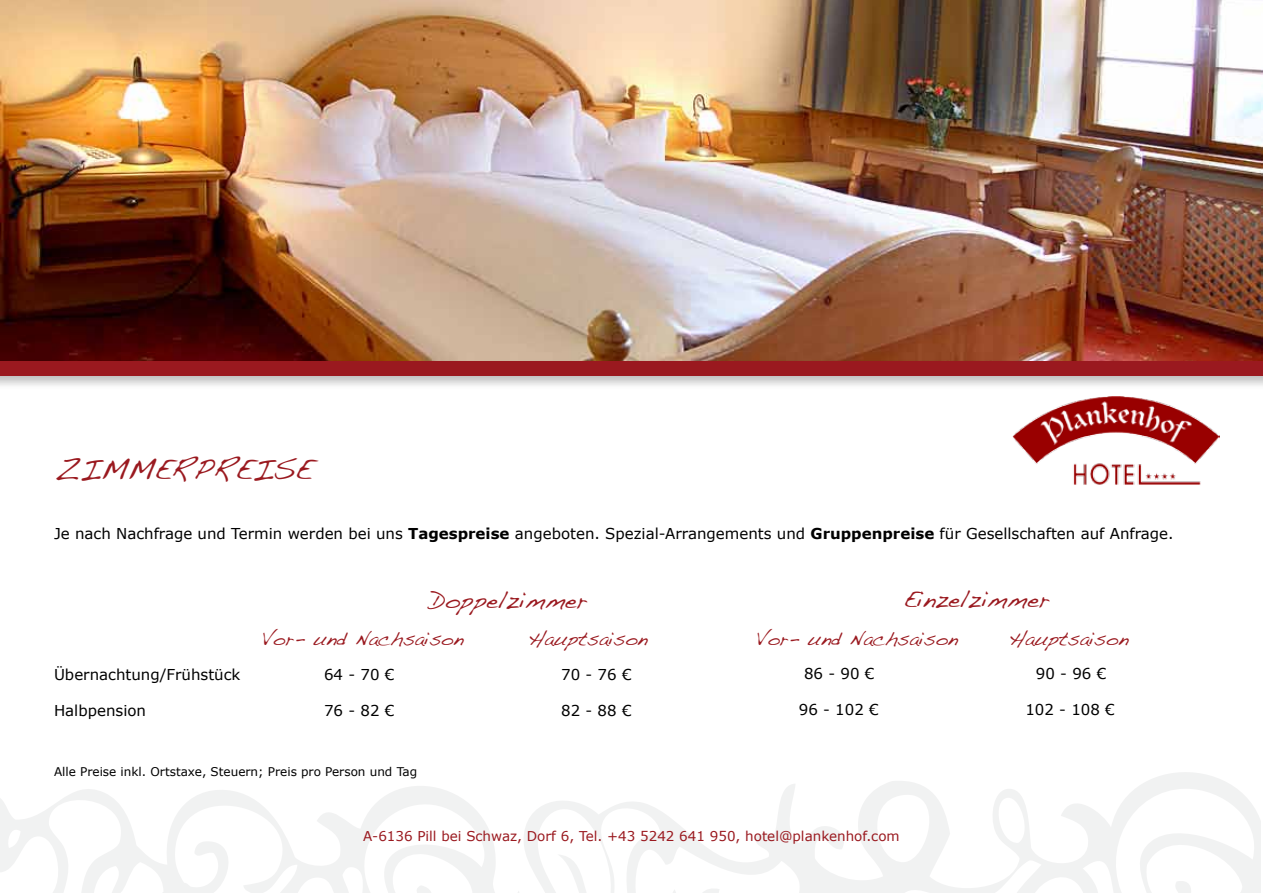
<style>
.page{position:relative;width:1263px;height:893px;background:#fff}
.page>*{position:absolute;margin:0;border:0;box-sizing:border-box;transform-origin:0 0}
.t1{font:30px "Handwriting Dakota";color:#9a191f}
.t2{font:24px "Handwriting Dakota";color:#9a191f}
.t3{font:19.5px "Handwriting Dakota";color:#9a191f}
.t4{font:15px "Verdana";color:#000}
.t5{font:13.5px "Verdana";color:#9a191f}
.t6{font:12px "Verdana";color:#000}
.s1{font-weight:700}
</style>
<div class="page">
<svg style="left:0;top:772px;width:1261px;height:121px"></svg>
<img style="left:0;top:0;width:1263px;height:360px">
<img style="left:1012px;top:396px;width:207px;height:89px">
<div style="left:0;top:360px;width:1263px;height:30px;background:#000;opacity:.25"></div>
<div style="left:0;top:362px;width:1263px;height:14px;background:#9a191f"></div>
<h1 class="t1" style="left:54px;top:451px;width:259px">ZIMMERPREISE</h1>
<p class="t4" style="left:54px;top:524px;width:1121px">Je nach Nachfrage und Termin werden bei uns <span class="s1">Tagespreise</span> angeboten. Spezial-Arrangements und <span class="s1">Gruppenpreise</span> für Gesellschaften auf Anfrage.</p>
<h2 class="t2" style="left:429px;top:585px;width:160px">Doppelzimmer</h2>
<h3 class="t3" style="left:262px;top:627px;width:203px">Vor- und Nachsaison</h3>
<h3 class="t3" style="left:528px;top:627px;width:121px">Hauptsaison</h3>
<p class="t4" style="left:54px;top:665px;width:188px">Übernachtung/Frühstück</p>
<p class="t4" style="left:324px;top:665px;width:72px">64-70€</p>
<p class="t4" style="left:561px;top:665px;width:72px">70-76€</p>
<p class="t4" style="left:54px;top:701px;width:94px">Halbpension</p>
<p class="t4" style="left:324px;top:701px;width:72px">76-82€</p>
<p class="t4" style="left:561px;top:701px;width:72px">82-88€</p>
<p class="t6" style="left:54px;top:764px;width:365px">Alle Preise inkl. Ortstaxe, Steuern; Preis pro Person und Tag</p>
<h2 class="t2" style="left:903px;top:585px;width:148px">Einzelzimmer</h2>
<h3 class="t3" style="left:756px;top:627px;width:203px">Vor- und Nachsaison</h3>
<h3 class="t3" style="left:1009px;top:627px;width:121px">Hauptsaison</h3>
<p class="t4" style="left:804px;top:664px;width:72px">86-90€</p>
<p class="t4" style="left:1036px;top:664px;width:72px">90-96€</p>
<p class="t4" style="left:799px;top:700px;width:81px">96 - 102 €</p>
<p class="t4" style="left:1025px;top:700px;width:91px">102 - 108 €</p>
<p class="t5" style="left:363px;top:827px;width:538px">A-6136 Pill bei Schwaz, Dorf 6, Tel. +43 5242 641 950, hotel@plankenhof.com</p>
</div>
